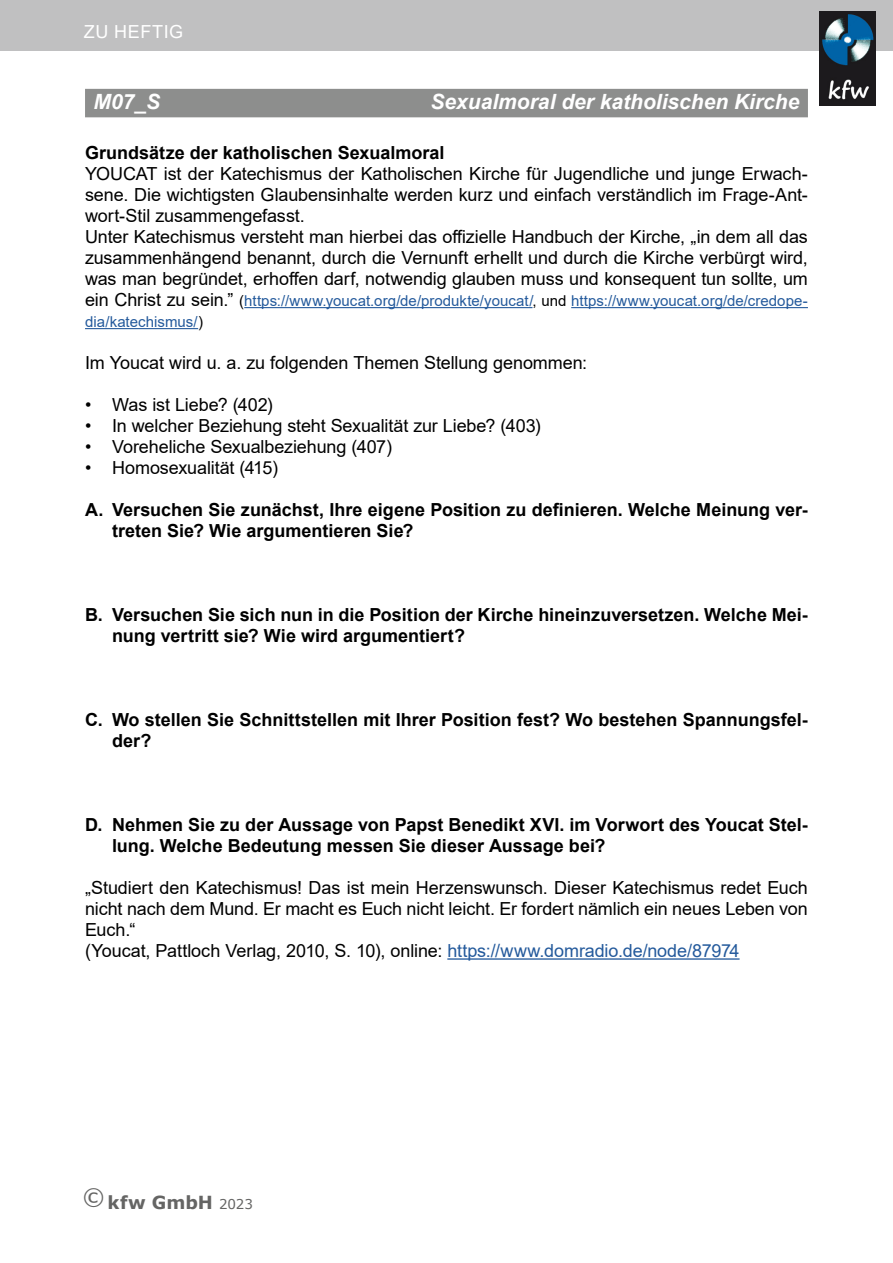
<style>
.page{position:relative;width:893px;height:1263px;background:#fff}
.page>*{position:absolute;margin:0;border:0;box-sizing:border-box;transform-origin:0 0}
.M1-5{font:italic 700 21px "Arial";color:#fff}
.Standard_Arial_12_14{font:18px/21px "Arial";letter-spacing:-.005em;color:#000;text-align:justify}
.Standard_Arial_12_14-2{font:700 18px/21px "Arial";color:#000}
.t1{font:700 18px "Verdana";color:#656564}
.t2{font:18px "Arial";letter-spacing:.035em;color:#fff}
.Standard_Arial_12_14-3{font:15px/21px "Arial";letter-spacing:.005em;color:#245a9c}
.s1{font-size:18px;color:#000}
.s2{color:#000}
.s3{color:#245a9c}
.s4{font-weight:400;font-size:13.5px}
</style>
<div class="page">
<div style="left:0;top:0;width:893px;height:51px;background:#c0c0c1"></div>
<img style="left:819px;top:11px;width:56px;height:94px">
<div style="left:85px;top:89px;width:723px;height:28px;background:#8d8e8d"></div>
<hr style="left:244px;top:307px;width:288px;height:1px;background:#245a9c">
<hr style="left:571px;top:307px;width:237px;height:1px;background:#245a9c">
<hr style="left:85px;top:328px;width:113px;height:1px;background:#245a9c">
<hr style="left:447px;top:958px;width:293px;height:2px;background:#245a9c">
<p class="t2" style="left:84px;top:20px;width:101px">ZU HEFTIG</p>
<p class="M1-5" style="left:94px;top:87px;width:68px">M07_S</p>
<p class="M1-5" style="left:431px;top:87px;width:370px">Sexualmoral der katholischen Kirche</p>
<p class="Standard_Arial_12_14-2" style="left:85px;top:142px;width:361px">Grundsätze der katholischen Sexualmoral</p>
<p class="Standard_Arial_12_14" style="left:85px;top:163px;width:724px">YOUCAT ist der Katechismus der Katholischen Kirche für Jugendliche und junge Erwach&shy;sene. Die wichtigsten Glaubensinhalte werden kurz und einfach verständlich im Frage-Ant&shy;wort-Stil zusammengefasst.</p>
<p class="Standard_Arial_12_14" style="left:85px;top:226px;width:724px">Unter Katechismus versteht man hierbei das offizielle Handbuch der Kirche, „in dem all das zusammenhängend benannt, durch die Vernunft erhellt und durch die Kirche verbürgt wird, was man begründet, erhoffen darf, notwendig glauben muss und konsequent tun sollte, um</p>
<p class="Standard_Arial_12_14-3" style="left:85px;top:290px;width:724px"><span class="s1">ein Christ zu sein.”</span> <span class="s2">(</span>https://www.youcat.org/de/produkte/youcat/<span class="s2">, und</span> https://www.youcat.org/de/credope&shy;dia/katechismus/<span class="s2">)</span></p>
<p class="Standard_Arial_12_14" style="left:85px;top:352px;width:504px">Im Youcat wird u. a. zu folgenden Themen Stellung genommen:</p>
<p class="Standard_Arial_12_14" style="left:85px;top:394px;width:189px">• Was ist Liebe? (402)</p>
<p class="Standard_Arial_12_14" style="left:85px;top:415px;width:457px">• In welcher Beziehung steht Sexualität zur Liebe? (403)</p>
<p class="Standard_Arial_12_14" style="left:85px;top:436px;width:308px">• Voreheliche Sexualbeziehung (407)</p>
<p class="Standard_Arial_12_14" style="left:85px;top:457px;width:194px">• Homosexualität (415)</p>
<p class="Standard_Arial_12_14-2" style="left:112px;top:499px;width:697px;text-indent:-27px">A. Versuchen Sie zunächst, Ihre eigene Position zu definieren. Welche Meinung ver&shy;treten Sie? Wie argumentieren Sie?</p>
<p class="Standard_Arial_12_14-2" style="left:112px;top:604px;width:697px;text-indent:-27px">B. Versuchen Sie sich nun in die Position der Kirche hineinzuversetzen. Welche Mei&shy;nung vertritt sie? Wie wird argumentiert?</p>
<p class="Standard_Arial_12_14-2" style="left:112px;top:709px;width:697px;text-indent:-27px">C. Wo stellen Sie Schnittstellen mit Ihrer Position fest? Wo bestehen Spannungsfel&shy;der?</p>
<p class="Standard_Arial_12_14-2" style="left:112px;top:814px;width:697px;text-indent:-27px">D. Nehmen Sie zu der Aussage von Papst Benedikt XVI. im Vorwort des Youcat Stel&shy;lung. Welche Bedeutung messen Sie dieser Aussage bei?</p>
<p class="Standard_Arial_12_14" style="left:85px;top:877px;width:724px">„Studiert den Katechismus! Das ist mein Herzenswunsch. Dieser Katechismus redet Euch nicht nach dem Mund. Er macht es Euch nicht leicht. Er fordert nämlich ein neues Leben von Euch.“</p>
<p class="Standard_Arial_12_14" style="left:85px;top:940px;width:656px">(Youcat, Pattloch Verlag, 2010, S. 10), online: <span class="s3">https://www.domradio.de/node/87974</span></p>
<p class="t1" style="left:82px;top:1190px;width:172px"><sup>©</sup> kfw GmbH <span class="s4">2023</span></p>
</div>
